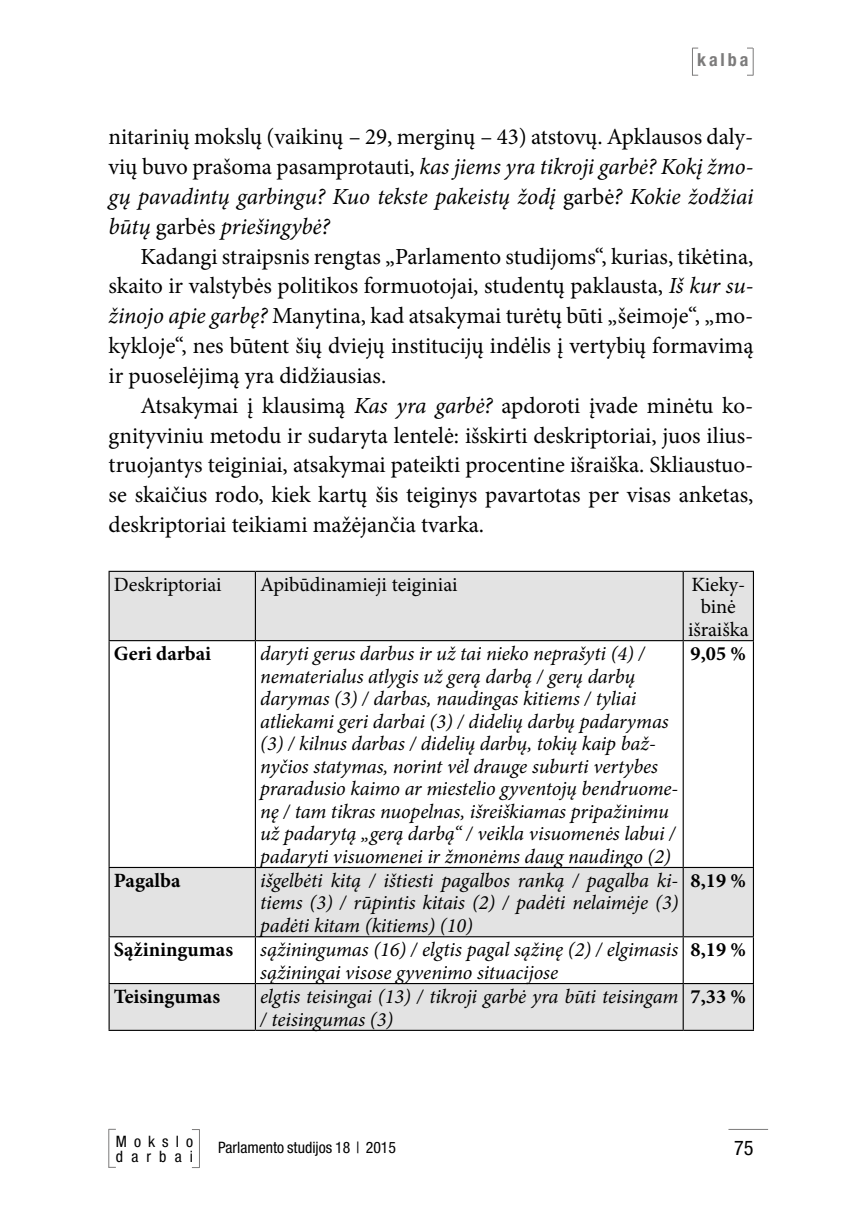
<style>
.page{position:relative;width:862px;height:1212px;background:#fff}
.page>*{position:absolute;margin:0;border:0;box-sizing:border-box;transform-origin:0 0}
.t1{font:22.95px/29.9px "Minion Pro";color:#000;text-align:justify}
.t2{font:italic 22.95px/29.9px "Minion Pro";letter-spacing:-.01em;color:#000;text-align:justify}
.t3{font:italic 20.25px/22.5px "Minion Pro";letter-spacing:-.005em;color:#000}
.t4{font:700 20.25px "Minion Pro";color:#000}
.t5{font:20.25px/22.5px "Minion Pro";letter-spacing:-.005em;color:#000;text-align:center}
.t6{font:condensed 20.25px "Helvetica Neue LT Pro";color:#000}
.t7{font:700 condensed 18px "Helvetica Neue LT Pro";letter-spacing:.16em;color:#7c7b7b}
.t8{font:condensed 15.75px "Helvetica Neue LT Pro";color:#000}
.t9{font:condensed 15.75px/14.6px "Helvetica Neue LT Pro";letter-spacing:.485em;color:#000}
.s1{font-style:normal}
.s2{font-style:italic}
</style>
<div class="page">
<hr style="left:108px;top:1129px;width:1px;height:39px;background:#7c7b7b">
<hr style="left:199px;top:1129px;width:1px;height:39px;background:#7c7b7b">
<hr style="left:728px;top:1129px;width:39px;height:1px;background:#7c7b7b">
<svg style="left:692px;top:48px;width:5px;height:28px"></svg>
<svg style="left:747px;top:48px;width:6px;height:28px"></svg>
<svg style="left:110px;top:572px;width:642px;height:458px"></svg>
<hr style="left:108px;top:641px;width:2px;height:226px;background:#000">
<hr style="left:255px;top:641px;width:1px;height:226px;background:#000">
<hr style="left:682px;top:641px;width:1px;height:226px;background:#000">
<hr style="left:752px;top:641px;width:1px;height:226px;background:#000">
<hr style="left:108px;top:867px;width:147px;height:1px;background:#000">
<hr style="left:108px;top:868px;width:2px;height:68px;background:#000">
<hr style="left:255px;top:867px;width:427px;height:1px;background:#000">
<hr style="left:255px;top:868px;width:1px;height:68px;background:#000">
<hr style="left:682px;top:867px;width:71px;height:1px;background:#000">
<hr style="left:682px;top:868px;width:1px;height:68px;background:#000">
<hr style="left:752px;top:868px;width:1px;height:68px;background:#000">
<hr style="left:108px;top:936px;width:147px;height:1px;background:#000">
<hr style="left:108px;top:937px;width:2px;height:46px;background:#000">
<hr style="left:255px;top:936px;width:427px;height:1px;background:#000">
<hr style="left:255px;top:937px;width:1px;height:46px;background:#000">
<hr style="left:682px;top:936px;width:71px;height:1px;background:#000">
<hr style="left:682px;top:937px;width:1px;height:46px;background:#000">
<hr style="left:752px;top:937px;width:1px;height:46px;background:#000">
<hr style="left:108px;top:983px;width:147px;height:1px;background:#000">
<hr style="left:108px;top:984px;width:2px;height:46px;background:#000">
<hr style="left:255px;top:983px;width:427px;height:1px;background:#000">
<hr style="left:255px;top:984px;width:1px;height:46px;background:#000">
<hr style="left:682px;top:983px;width:71px;height:1px;background:#000">
<hr style="left:682px;top:984px;width:1px;height:46px;background:#000">
<hr style="left:752px;top:984px;width:1px;height:46px;background:#000">
<hr style="left:108px;top:1030px;width:147px;height:1px;background:#000">
<hr style="left:255px;top:1030px;width:427px;height:1px;background:#000">
<hr style="left:682px;top:1030px;width:71px;height:1px;background:#000">
<hr style="left:108px;top:571px;width:147px;height:1px;background:#000">
<hr style="left:108px;top:572px;width:2px;height:68px;background:#000">
<hr style="left:255px;top:571px;width:427px;height:1px;background:#000">
<hr style="left:255px;top:572px;width:1px;height:68px;background:#000">
<hr style="left:682px;top:571px;width:71px;height:1px;background:#000">
<hr style="left:682px;top:572px;width:1px;height:68px;background:#000">
<hr style="left:752px;top:572px;width:1px;height:68px;background:#000">
<hr style="left:108px;top:640px;width:147px;height:1px;background:#000">
<hr style="left:255px;top:640px;width:427px;height:1px;background:#000">
<hr style="left:682px;top:640px;width:71px;height:1px;background:#000">
<p class="t7" style="left:696px;top:49px;width:53px">kalba</p>
<p class="t2" style="left:108px;top:122px;width:646px"><span class="s1">nitarinių mokslų (vaikinų – 29, merginų – 43) atstovų. Apklausos daly&shy;vių buvo prašoma pasamprotauti,</span> kas jiems yra tikroji garbė? Kokį žmo&shy;gų pavadintų garbingu? Kuo tekste pakeistų žodį <span class="s1">garbė</span>? Kokie žodžiai būtų <span class="s1">garbės</span> priešingybė?</p>
<p class="t1" style="left:108px;top:241px;width:646px;text-indent:32px">Kadangi straipsnis rengtas „Parlamento studijoms“, kurias, tikėtina, skaito ir valstybės politikos formuotojai, studentų paklausta, <span class="s2">Iš kur su&shy;žinojo apie garbę?</span> Manytina, kad atsakymai turėtų būti „šeimoje“, „mo&shy;kykloje“, nes būtent šių dviejų institucijų indėlis į vertybių formavimą ir puoselėjimą yra didžiausias.</p>
<p class="t1" style="left:108px;top:391px;width:646px;text-indent:32px">Atsakymai į klausimą <span class="s2">Kas yra garbė?</span> apdoroti įvade minėtu ko&shy;gnityviniu metodu ir sudaryta lentelė: išskirti deskriptoriai, juos ilius&shy;truojantys teiginiai, atsakymai pateikti procentine išraiška. Skliaustuo&shy;se skaičius rodo, kiek kartų šis teiginys pavartotas per visas anketas, deskriptoriai teikiami mažėjančia tvarka.</p>
<p class="t5" style="left:114px;top:573px;width:109px">Deskriptoriai</p>
<p class="t5" style="left:260px;top:573px;width:199px">Apibūdinamieji teiginiai</p>
<p class="t5" style="left:687px;top:573px;width:62px">Kieky&shy;binė išraiška</p>
<p class="t4" style="left:114px;top:639px;width:99px">Geri darbai</p>
<p class="t3" style="left:260px;top:642px;width:419px">daryti gerus darbus ir už tai nieko neprašyti (4) / nematerialus atlygis už gerą darbą / gerų darbų darymas (3) / darbas, naudingas kitiems / tyliai atliekami geri darbai (3) / didelių darbų padarymas (3) / kilnus darbas / didelių darbų, tokių kaip baž&shy;nyčios statymas, norint vėl drauge suburti vertybes praradusio kaimo ar miestelio gyventojų bendruome&shy;nę / tam tikras nuopelnas, išreiškiamas pripažinimu už padarytą „gerą darbą“ / veikla visuomenės labui / padaryti visuomenei ir žmonėms daug naudingo (2)</p>
<p class="t4" style="left:690px;top:639px;width:57px">9,05 %</p>
<p class="t4" style="left:114px;top:866px;width:68px">Pagalba</p>
<p class="t3" style="left:260px;top:869px;width:419px;text-align:justify">išgelbėti kitą / ištiesti pagalbos ranką / pagalba ki&shy;tiems (3) / rūpintis kitais (2) / padėti nelaimėje (3) padėti kitam (kitiems) (10)</p>
<p class="t4" style="left:690px;top:866px;width:57px">8,19 %</p>
<p class="t4" style="left:114px;top:935px;width:121px">Sąžiningumas</p>
<p class="t3" style="left:260px;top:938px;width:419px">sąžiningumas (16) / elgtis pagal sąžinę (2) / elgimasis sąžiningai visose gyvenimo situacijose</p>
<p class="t4" style="left:690px;top:935px;width:57px">8,19 %</p>
<p class="t4" style="left:114px;top:982px;width:108px">Teisingumas</p>
<p class="t3" style="left:260px;top:985px;width:419px">elgtis teisingai (13) / tikroji garbė yra būti teisingam / teisingumas (3)</p>
<p class="t4" style="left:690px;top:982px;width:57px">7,33 %</p>
<p class="t9" style="left:116px;top:1134px;width:79px">Mokslo darbai</p>
<p class="t8" style="left:218px;top:1139px;width:179px">Parlamento studijos 18 | 2015</p>
<p class="t6" style="left:733px;top:1136px;width:21px">75</p>
</div>
